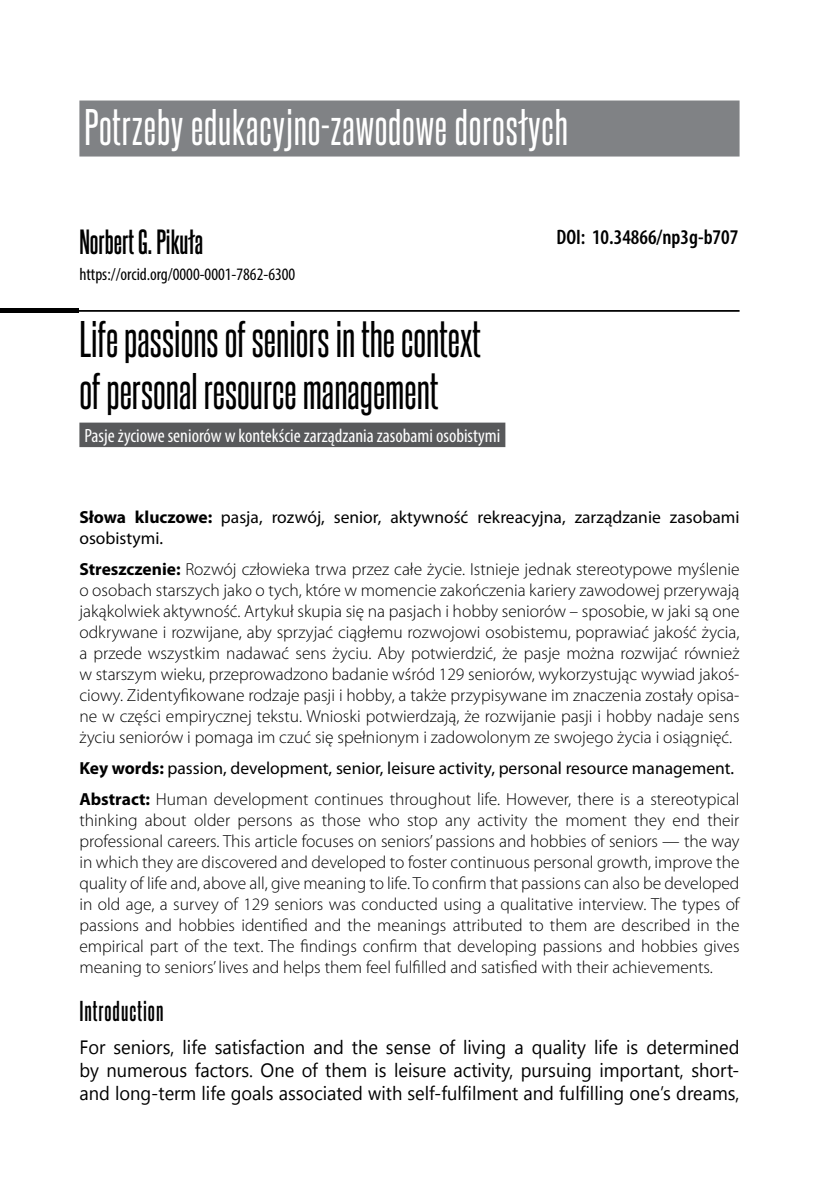
<style>
.page{position:relative;width:819px;height:1191px;background:#fff}
.page>*{position:absolute;margin:0;border:0;box-sizing:border-box;transform-origin:0 0}
.t1{font:43.75px/52.5px "Steelfish Rg";color:#000}
.t2{font:43.75px "Steelfish Rg";letter-spacing:.02em;color:#fff}
.t3{font:700 29.75px "Steelfish Rg";color:#000}
.t4{font:700 24.5px "Steelfish Rg";letter-spacing:.04em;color:#000}
.t5{font:600 condensed 21px "Myriad Pro";color:#000}
.t6{font:19.25px/23.1px "Segoe UI";color:#000;text-align:justify;scale:.95 1}
.t7{font:condensed 19.25px "Myriad Pro";color:#fff}
.t8{font:300 17.5px/21px "Myriad Pro";color:#000;text-align:justify}
.t9{font:17.5px/21px "Myriad Pro";color:#000}
.t10{font:condensed 17.5px "Myriad Pro";color:#000}
.s1{font-weight:700}
.s2{font-weight:300}
</style>
<div class="page">
<div style="left:79px;top:100px;width:660px;height:56px;background:#808285"></div>
<hr style="left:0;top:310px;width:739px;height:2px;background:#000">
<div style="left:0;top:308px;width:78px;height:5px;background:#000"></div>
<div style="left:79px;top:422px;width:426px;height:25px;background:#58595b"></div>
<h1 class="t2" style="left:84px;top:100px;width:485px">Potrzeby edukacyjno-zawodowe dorosłych</h1>
<h2 class="t3" style="left:79px;top:223px;width:125px">Norbert G. Pikuła</h2>
<p class="t10" style="left:79px;top:263px;width:217px">https://orcid.org/0000-0001-7862-6300</p>
<h1 class="t1" style="left:79px;top:311px;width:403px">Life passions of seniors in the context of personal resource management</h1>
<p class="t7" style="left:84px;top:424px;width:417px">Pasje życiowe seniorów w kontekście zarządzania zasobami osobistymi</p>
<p class="t5" style="left:556px;top:226px;width:183px">DOI: 10.34866/np3g-b707</p>
<p class="t9" style="left:79px;top:506px;width:661px"><span class="s1">Słowa kluczowe:</span> pasja, rozwój, senior, aktywność rekreacyjna, zarządzanie zasobami osobistymi.</p>
<p class="t8" style="left:79px;top:559px;width:661px"><span class="s1">Streszczenie:</span> Rozwój człowieka trwa przez całe życie. Istnieje jednak stereotypowe myślenie o osobach starszych jako o tych, które w momencie zakończenia kariery zawodowej przerywają jakąkolwiek aktywność. Artykuł skupia się na pasjach i hobby seniorów – sposobie, w jaki są one odkrywane i rozwijane, aby sprzyjać ciągłemu rozwojowi osobistemu, poprawiać jakość życia, a przede wszystkim nadawać sens życiu. Aby potwierdzić, że pasje można rozwijać również w starszym wieku, przeprowadzono badanie wśród 129 seniorów, wykorzystując wywiad jakoś&shy;ciowy. Zidentyfikowane rodzaje pasji i hobby, a także przypisywane im znaczenia zostały opisa&shy;ne w części empirycznej tekstu. Wnioski potwierdzają, że rozwijanie pasji i hobby nadaje sens życiu seniorów i pomaga im czuć się spełnionym i zadowolonym ze swojego życia i osiągnięć.</p>
<p class="t9" style="left:79px;top:752px;width:661px;line-height:31px"><span class="s1">Key words:</span> passion, development, senior, leisure activity, personal resource management.<br><span class="s1">Abstract:</span> <span class="s2">Human development continues throughout life. However, there is a stereotypical</span></p>
<p class="t8" style="left:79px;top:810px;width:661px">thinking about older persons as those who stop any activity the moment they end their professional careers. This article focuses on seniors’ passions and hobbies of seniors — the way in which they are discovered and developed to foster continuous personal growth, improve the quality of life and, above all, give meaning to life. To confirm that passions can also be developed in old age, a survey of 129 seniors was conducted using a qualitative interview. The types of passions and hobbies identified and the meanings attributed to them are described in the empirical part of the text. The findings confirm that developing passions and hobbies gives meaning to seniors’ lives and helps them feel fulfilled and satisfied with their achievements.</p>
<h3 class="t4" style="left:79px;top:995px;width:85px">Introduction</h3>
<p class="t6" style="left:79px;top:1034px;width:696px">For seniors, life satisfaction and the sense of living a quality life is determined by numerous factors. One of them is leisure activity, pursuing important, short&shy;and long-term life goals associated with self-fulfilment and fulfilling one’s dreams,</p>
</div>
